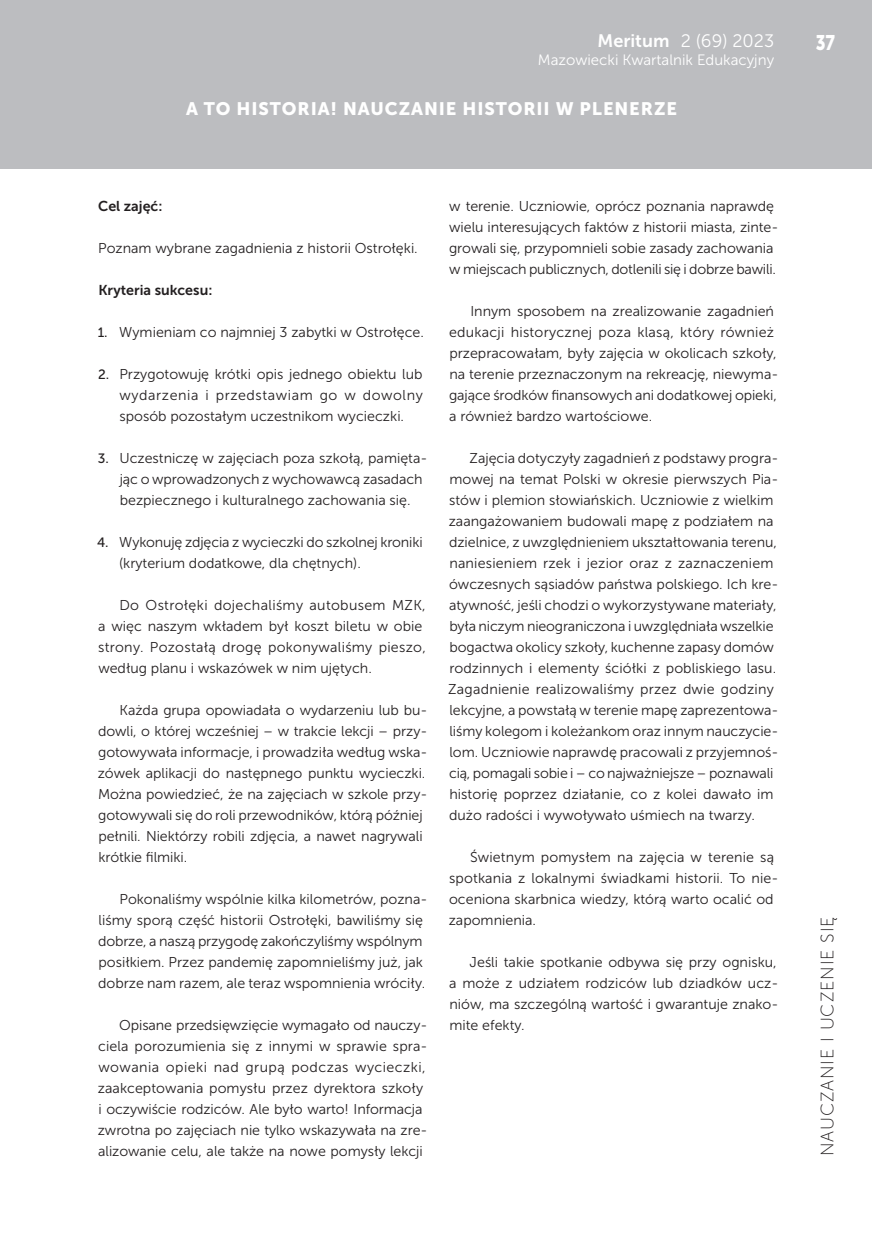
<style>
.page{position:relative;width:872px;height:1234px;background:#fff}
.page>*{position:absolute;margin:0;border:0;box-sizing:border-box;transform-origin:0 0}
.t1{font:21px "Museo Sans 900";color:#fff;scale:.8 1}
.t2{font:18px "Museo Sans 900";letter-spacing:.05em;color:#fff}
.t3{font:18px "Museo Sans 100";letter-spacing:.05em;color:#231f20}
.t4{font:18px "Museo Sans 300";color:#fff}
.t5{font:15px "Museo Sans 300";color:#fff}
.t6{font:14.25px/21px "Museo Sans 300";color:#231f20}
.t7{font:14.25px "Museo Sans 700";color:#231f20}
.s1{font-family:"Museo Sans 700"}
.s2{font-family:"Museo Sans 500";font-size:13.5px}
</style>
<div class="page">
<div style="left:0;top:0;width:872px;height:169px;background:#bcbdc0"></div>
<p class="t4" style="left:597px;top:31px;width:178px"><span class="s1">Meritum</span> 2 (69) 2023</p>
<p class="t5" style="left:538px;top:52px;width:238px">Mazowiecki Kwartalnik Edukacyjny</p>
<p class="t2" style="left:186px;top:99px;width:492px">A TO HISTORIA! NAUCZANIE HISTORII W PLENERZE</p>
<p class="t7" style="left:98px;top:198px;width:66px">Cel zajęć:</p>
<p class="t6" style="left:98px;top:237px;width:321px">Poznam wybrane zagadnienia z historii Ostrołęki.</p>
<p class="t7" style="left:98px;top:282px;width:116px">Kryteria sukcesu:</p>
<p class="t6" style="left:98px;top:321px;width:328px"><span class="s2">1.</span> Wymieniam co najmniej 3 zabytki w Ostrołęce.</p>
<p class="t6" style="left:119px;top:363px;width:305px;text-align:justify;text-indent:-21px"><span class="s2">2.</span> Przygotowuję krótki opis jednego obiektu lub wydarzenia i przedstawiam go w dowolny sposób pozostałym uczestnikom wycieczki.</p>
<p class="t6" style="left:120px;top:447px;width:309px;text-indent:-22px"><span class="s2">3.</span> Uczestniczę w zajęciach poza szkołą, pamięta&shy;jąc o wprowadzonych z wychowawcą zasadach bezpiecznego i kulturalnego zachowania się.</p>
<p class="t6" style="left:119px;top:531px;width:305px;text-indent:-22px"><span class="s2">4.</span> Wykonuję zdjęcia z wycieczki do szkolnej kroniki (kryterium dodatkowe, dla chętnych).</p>
<p class="t6" style="left:98px;top:594px;width:329px;text-indent:21px">Do Ostrołęki dojechaliśmy autobusem MZK, a więc naszym wkładem był koszt biletu w obie strony. Pozostałą drogę pokonywaliśmy pieszo, według planu i wskazówek w nim ujętych.</p>
<p class="t6" style="left:98px;top:699px;width:331px;text-indent:22px">Każda grupa opowiadała o wydarzeniu lub bu&shy;dowli, o której wcześniej – w trakcie lekcji – przy&shy;gotowywała informacje, i prowadziła według wska&shy;zówek aplikacji do następnego punktu wycieczki.<br>Można powiedzieć, że na zajęciach w szkole przy&shy;gotowywali się do roli przewodników, którą później pełnili. Niektórzy robili zdjęcia, a nawet nagrywali krótkie filmiki.</p>
<p class="t6" style="left:98px;top:888px;width:331px;text-indent:21px">Pokonaliśmy wspólnie kilka kilometrów, pozna&shy;liśmy sporą część historii Ostrołęki, bawiliśmy się dobrze, a naszą przygodę zakończyliśmy wspólnym posiłkiem. Przez pandemię zapomnieliśmy już, jak dobrze nam razem, ale teraz wspomnienia wróciły.</p>
<p class="t6" style="left:98px;top:1014px;width:331px;text-indent:21px">Opisane przedsięwzięcie wymagało od nauczy&shy;ciela porozumienia się z innymi w sprawie spra&shy;wowania opieki nad grupą podczas wycieczki, zaakceptowania pomysłu przez dyrektora szkoły i oczywiście rodziców. Ale było warto! Informacja zwrotna po zajęciach nie tylko wskazywała na zre&shy;alizowanie celu, ale także na nowe pomysły lekcji</p>
<p class="t6" style="left:449px;top:195px;width:331px">w terenie. Uczniowie, oprócz poznania naprawdę wielu interesujących faktów z historii miasta, zinte&shy;growali się, przypomnieli sobie zasady zachowania w miejscach publicznych, dotlenili się i dobrze bawili.</p>
<p class="t6" style="left:449px;top:300px;width:331px;text-indent:21px">Innym sposobem na zrealizowanie zagadnień edukacji historycznej poza klasą, który również przepracowałam, były zajęcia w okolicach szkoły, na terenie przeznaczonym na rekreację, niewyma&shy;gające środków finansowych ani dodatkowej opieki, a również bardzo wartościowe.</p>
<p class="t6" style="left:448px;top:447px;width:332px;text-indent:21px">Zajęcia dotyczyły zagadnień z podstawy progra&shy;mowej na temat Polski w okresie pierwszych Pia&shy;stów i plemion słowiańskich. Uczniowie z wielkim zaangażowaniem budowali mapę z podziałem na dzielnice, z uwzględnieniem ukształtowania terenu, naniesieniem rzek i jezior oraz z zaznaczeniem ówczesnych sąsiadów państwa polskiego. Ich kre&shy;atywność, jeśli chodzi o wykorzystywane materiały, była niczym nieograniczona i uwzględniała wszelkie bogactwa okolicy szkoły, kuchenne zapasy domów rodzinnych i elementy ściółki z pobliskiego lasu.<br>Zagadnienie realizowaliśmy przez dwie godziny lekcyjne, a powstałą w terenie mapę zaprezentowa&shy;liśmy kolegom i koleżankom oraz innym nauczycie&shy;lom. Uczniowie naprawdę pracowali z przyjemnoś&shy;cią, pomagali sobie i – co najważniejsze – poznawali historię poprzez działanie, co z kolei dawało im dużo radości i wywoływało uśmiech na twarzy.</p>
<p class="t6" style="left:449px;top:846px;width:331px;text-indent:21px">Świetnym pomysłem na zajęcia w terenie są spotkania z lokalnymi świadkami historii. To nie&shy;oceniona skarbnica wiedzy, którą warto ocalić od zapomnienia.</p>
<p class="t6" style="left:449px;top:951px;width:331px;text-indent:20px">Jeśli takie spotkanie odbywa się przy ognisku, a może z udziałem rodziców lub dziadków ucz&shy;niów, ma szczególną wartość i gwarantuje znako&shy;mite efekty.</p>
<h1 class="t1" style="left:815px;top:30px;width:26px">37</h1>
<p class="t3" style="left:817px;top:1156px;width:241px;rotate:-90deg">NAUCZANIE I UCZENIE SIĘ</p>
</div>
